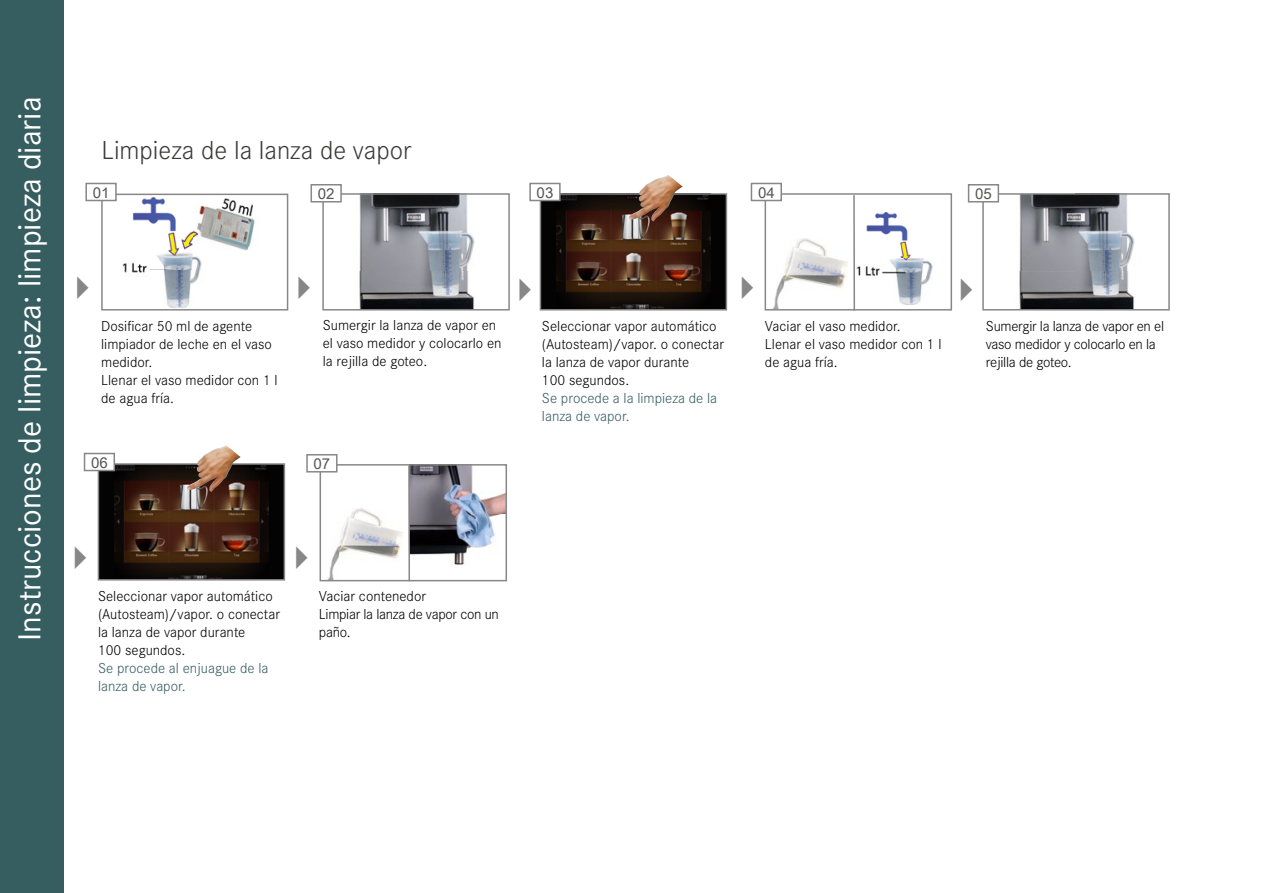
<style>
.page{position:relative;width:1263px;height:893px;background:#fff}
.page>*{position:absolute;margin:0;border:0;box-sizing:border-box;transform-origin:0 0}
.t1{font:33px "Corporate S";color:#fff}
.t2{font:300 27px "Corporate S";color:#3a3a39}
.t3{font:300 15px/18px "Corporate S";color:#000}
.t4{font:300 15px/18px "Corporate S";letter-spacing:-.02em;color:#000}
.t5{font:300 15px/18px "Corporate S";color:#365e60}
.t6{font:15px "Arial Unicode MS";color:#565655}
</style>
<div class="page">
<img style="left:847px;top:212px;width:106px;height:92px">
<img style="left:985px;top:196px;width:150px;height:111px">
<div style="left:982px;top:193px;width:188px;height:117px;border:2px solid #868786"></div>
<div style="left:540px;top:194px;width:186px;height:116px;background:#040304"></div>
<img style="left:556px;top:196px;width:155px;height:111px">
<div style="left:540px;top:193px;width:187px;height:117px;border:2px solid #868786"></div>
<img style="left:325px;top:196px;width:150px;height:112px">
<div style="left:322px;top:193px;width:188px;height:118px;border:2px solid #868786"></div>
<img style="left:773px;top:238px;width:74px;height:70px">
<div style="left:765px;top:193px;width:187px;height:118px;border:2px solid #868786"></div>
<img style="left:105px;top:197px;width:150px;height:111px">
<div style="left:101px;top:194px;width:187px;height:117px;border:2px solid #868786"></div>
<div style="left:98px;top:464px;width:186px;height:116px;background:#040304"></div>
<img style="left:114px;top:466px;width:155px;height:112px">
<div style="left:98px;top:463px;width:187px;height:118px;border:2px solid #868786"></div>
<img style="left:410px;top:467px;width:94px;height:97px">
<img style="left:329px;top:509px;width:73px;height:69px">
<div style="left:320px;top:464px;width:187px;height:117px;border:2px solid #868786"></div>
<div style="left:85px;top:453px;width:29px;height:17px;background:#fff"></div>
<div style="left:84px;top:453px;width:31px;height:18px;border:2px solid #868786"></div>
<hr style="left:853px;top:195px;width:2px;height:116px;background:#868786">
<hr style="left:408px;top:466px;width:2px;height:115px;background:#868786">
<div style="left:307px;top:455px;width:30px;height:17px;background:#fff"></div>
<div style="left:306px;top:454px;width:32px;height:18px;border:2px solid #868786"></div>
<div style="left:86px;top:183px;width:30px;height:17px;background:#fff"></div>
<div style="left:85px;top:183px;width:32px;height:18px;border:2px solid #868786"></div>
<div style="left:751px;top:183px;width:30px;height:17px;background:#fff"></div>
<div style="left:751px;top:183px;width:31px;height:18px;border:2px solid #868786"></div>
<div style="left:530px;top:183px;width:30px;height:17px;background:#fff"></div>
<div style="left:529px;top:183px;width:32px;height:18px;border:2px solid #868786"></div>
<img style="left:186px;top:445px;width:55px;height:47px">
<img style="left:628px;top:175px;width:55px;height:46px">
<div style="left:311px;top:185px;width:30px;height:17px;background:#fff"></div>
<div style="left:310px;top:184px;width:32px;height:18px;border:2px solid #868786"></div>
<div style="left:968px;top:185px;width:30px;height:17px;background:#fff"></div>
<div style="left:968px;top:184px;width:31px;height:18px;border:2px solid #868786"></div>
<div style="left:0;top:0;width:64px;height:893px;background:#365e60"></div>
<h1 class="t1" style="left:6px;top:641px;width:546px;rotate:-90deg">Instrucciones de limpieza: limpieza diaria</h1>
<h2 class="t2" style="left:102px;top:131px;width:311px">Limpieza de la lanza de vapor</h2>
<p class="t6" style="left:93px;top:182px;width:18px">01</p>
<p class="t6" style="left:537px;top:182px;width:18px">03</p>
<p class="t6" style="left:758px;top:182px;width:18px">04</p>
<p class="t6" style="left:318px;top:183px;width:18px">02</p>
<p class="t6" style="left:975px;top:183px;width:18px">05</p>
<p class="t3" style="left:101px;top:316px;width:178px">Dosificar 50 ml de agente limpiador de leche en el vaso medidor.<br>Llenar el vaso medidor con 1 l de agua fría.</p>
<p class="t3" style="left:323px;top:315px;width:180px">Sumergir la lanza de vapor en el vaso medidor y colocarlo en la rejilla de goteo.</p>
<p class="t6" style="left:91px;top:452px;width:18px">06</p>
<p class="t6" style="left:314px;top:453px;width:18px">07</p>
<p class="t3" style="left:542px;top:316px;width:183px">Seleccionar vapor automático (Autosteam)/vapor. o conectar la lanza de vapor durante<br>100 segundos.</p>
<p class="t5" style="left:542px;top:388px;width:177px">Se procede a la limpieza de la lanza de vapor.</p>
<p class="t3" style="left:765px;top:316px;width:178px">Vaciar el vaso medidor.<br>Llenar el vaso medidor con 1 l de agua fría.</p>
<p class="t4" style="left:986px;top:316px;width:180px">Sumergir la lanza de vapor en el vaso medidor y colocarlo en la rejilla de goteo.</p>
<p class="t3" style="left:98px;top:586px;width:183px">Seleccionar vapor automático (Autosteam)/vapor. o conectar la lanza de vapor durante<br>100 segundos.</p>
<p class="t5" style="left:98px;top:658px;width:172px">Se procede al enjuague de la lanza de vapor.</p>
<p class="t4" style="left:319px;top:586px;width:181px">Vaciar contenedor<br>Limpiar la lanza de vapor con un paño.</p>
</div>
